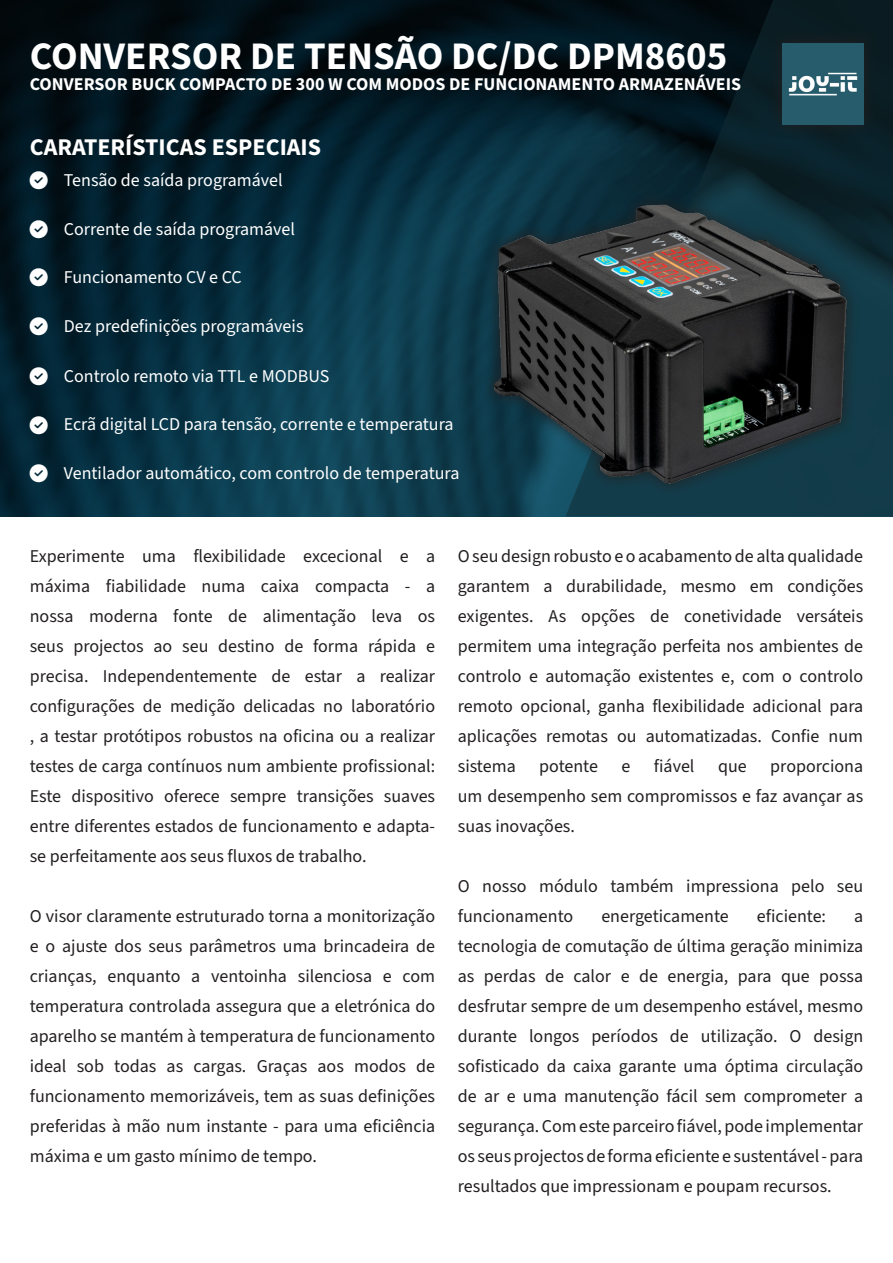
<style>
.page{position:relative;width:893px;height:1263px;background:#fff}
.page>*{position:absolute;margin:0;border:0;box-sizing:border-box;transform-origin:0 0}
.t1{font:700 39px "Source Sans 3";color:#fff}
.t2{font:700 24px "Source Sans 3";color:#fff}
.t3{font:18px/30px "Source Sans 3";color:#231f20;text-align:justify}
.t4{font:18px "Source Sans 3";color:#fff}
.t5{font:700 18px "Source Sans 3";color:#fff}
</style>
<div class="page">
<img style="left:0;top:0;width:566px;height:517px">
<svg style="left:566px;top:0;width:327px;height:517px;background:#09222b"></svg>
<div style="left:768px;top:29px;width:109px;height:110px;background:#0d1e23"></div>
<img style="left:782px;top:43px;width:81px;height:81px">
<div style="left:481px;top:191px;width:378px;height:305px;background:#231f20;opacity:.75"></div>
<img style="left:494px;top:204px;width:352px;height:279px">
<svg style="left:29px;top:171px;width:19px;height:18px"></svg>
<svg style="left:29px;top:220px;width:19px;height:18px"></svg>
<svg style="left:29px;top:317px;width:19px;height:18px"></svg>
<svg style="left:29px;top:269px;width:19px;height:18px"></svg>
<svg style="left:29px;top:416px;width:19px;height:18px"></svg>
<svg style="left:29px;top:464px;width:19px;height:18px"></svg>
<svg style="left:29px;top:367px;width:19px;height:18px"></svg>
<p class="t1" style="left:30px;top:30px;width:699px">CONVERSOR DE TENSÃO DC/DC DPM8605</p>
<p class="t5" style="left:30px;top:73px;width:713px">CONVERSOR BUCK COMPACTO DE 300 W COM MODOS DE FUNCIONAMENTO ARMAZENÁVEIS</p>
<p class="t2" style="left:30px;top:131px;width:293px">CARATERÍSTICAS ESPECIAIS</p>
<p class="t4" style="left:64px;top:169px;width:221px">Tensão de saída programável</p>
<p class="t4" style="left:64px;top:217px;width:233px">Corrente de saída programável</p>
<p class="t4" style="left:64px;top:266px;width:180px">Funcionamento CV e CC</p>
<p class="t4" style="left:64px;top:315px;width:241px">Dez predefinições programáveis</p>
<p class="t4" style="left:64px;top:364px;width:267px">Controlo remoto via TTL e MODBUS</p>
<p class="t4" style="left:64px;top:413px;width:391px">Ecrã digital LCD para tensão, corrente e temperatura</p>
<p class="t4" style="left:64px;top:462px;width:397px">Ventilador automático, com controlo de temperatura</p>
<p class="t3" style="left:30px;top:541px;width:407px">Experimente uma flexibilidade excecional e a máxima fiabilidade numa caixa compacta - a nossa moderna fonte de alimentação leva os seus projectos ao seu destino de forma rápida e precisa. Independentemente de estar a realizar configurações de medição delicadas no laboratório , a testar protótipos robustos na oficina ou a realizar testes de carga contínuos num ambiente profissional:<br>Este dispositivo oferece sempre transições suaves entre diferentes estados de funcionamento e adapta&shy;se perfeitamente aos seus fluxos de trabalho.</p>
<p class="t3" style="left:30px;top:901px;width:407px">O visor claramente estruturado torna a monitorização e o ajuste dos seus parâmetros uma brincadeira de crianças, enquanto a ventoinha silenciosa e com temperatura controlada assegura que a eletrónica do aparelho se mantém à temperatura de funcionamento ideal sob todas as cargas. Graças aos modos de funcionamento memorizáveis, tem as suas definições preferidas à mão num instante - para uma eficiência máxima e um gasto mínimo de tempo.</p>
<p class="t3" style="left:458px;top:541px;width:407px">O seu design robusto e o acabamento de alta qualidade garantem a durabilidade, mesmo em condições exigentes. As opções de conetividade versáteis permitem uma integração perfeita nos ambientes de controlo e automação existentes e, com o controlo remoto opcional, ganha flexibilidade adicional para aplicações remotas ou automatizadas. Confie num sistema</p>
<p class="t3" style="left:539px;top:751px;width:60px">potente</p>
<p class="t3" style="left:621px;top:751px;width:10px">e</p>
<p class="t3" style="left:654px;top:751px;width:42px">fiável</p>
<p class="t3" style="left:718px;top:751px;width:30px">que</p>
<p class="t3" style="left:458px;top:751px;width:407px;text-indent:312px">proporciona um desempenho sem compromissos e faz avançar as suas inovações.</p>
<p class="t3" style="left:458px;top:871px;width:407px">O nosso módulo também impressiona pelo seu funcionamento</p>
<p class="t3" style="left:601px;top:901px;width:129px">energeticamente</p>
<p class="t3" style="left:757px;top:901px;width:71px">eficiente:</p>
<p class="t3" style="left:458px;top:901px;width:407px;text-indent:396px">a tecnologia de comutação de última geração minimiza as perdas de calor e de energia, para que possa desfrutar sempre de um desempenho estável, mesmo durante longos períodos de utilização. O design sofisticado da caixa garante uma óptima circulação de ar e uma manutenção fácil sem comprometer a segurança. Com este parceiro fiável, pode implementar os seus projectos de forma eficiente e sustentável - para resultados que impressionam e poupam recursos.</p>
</div>
